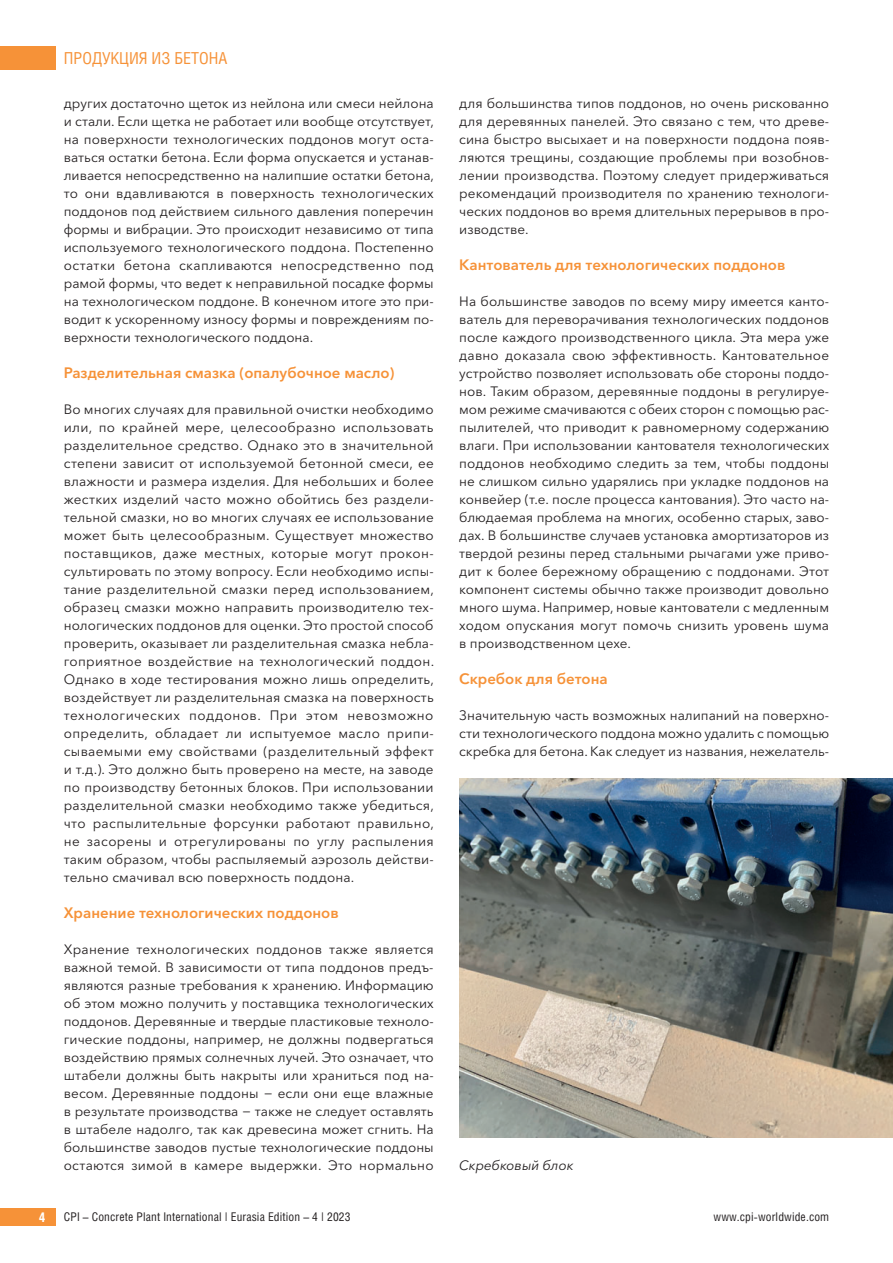
<style>
.page{position:relative;width:893px;height:1263px;background:#fff}
.page>*{position:absolute;margin:0;border:0;box-sizing:border-box;transform-origin:0 0}
.t1{font:16.5px "Helios Cond";color:#f69238}
.t2{font:600 15px "Avenir Next Cyr";color:#f69238}
.t3{font:13.5px/18px "Avenir Next Cyr";color:#231f20;text-align:justify}
.t4{font:italic 13.5px "Avenir Next Cyr";color:#231f20}
.t5{font:700 13.5px "Helios Cond";color:#fff}
.t6{font:12px "Helios Cond";letter-spacing:.01em;color:#231f20}
</style>
<div class="page">
<div style="left:0;top:47px;width:55px;height:23px;background:#f69238"></div>
<div style="left:0;top:1208px;width:55px;height:18px;background:#f69238"></div>
<img style="left:459px;top:778px;width:434px;height:359px">
<p class="t1" style="left:64px;top:49px;width:165px">ПРОДУКЦИЯ ИЗ БЕТОНА</p>
<p class="t3" style="left:64px;top:94px;width:372px">других достаточно щеток из нейлона или смеси нейлона и стали. Если щетка не работает или вообще отсутствует, на поверхности технологических поддонов могут оста&shy;ваться остатки бетона. Если форма опускается и устанав&shy;ливается непосредственно на налипшие остатки бетона, то они вдавливаются в поверхность технологических поддонов под действием сильного давления поперечин формы и вибрации. Это происходит независимо от типа используемого технологического поддона. Постепенно остатки бетона скапливаются непосредственно под рамой формы, что ведет к неправильной посадке формы на технологическом поддоне. В конечном итоге это при&shy;водит к ускоренному износу формы и повреждениям по&shy;верхности технологического поддона.</p>
<p class="t2" style="left:64px;top:364px;width:332px">Разделительная смазка (опалубочное масло)</p>
<p class="t3" style="left:64px;top:400px;width:372px">Во многих случаях для правильной очистки необходимо или, по крайней мере, целесообразно использовать разделительное средство. Однако это в значительной степени зависит от используемой бетонной смеси, ее влажности и размера изделия. Для небольших и более жестких изделий часто можно обойтись без раздели&shy;тельной смазки, но во многих случаях ее использование может быть целесообразным. Существует множество поставщиков, даже местных, которые могут прокон&shy;сультировать по этому вопросу. Если необходимо испы&shy;тание разделительной смазки перед использованием, образец смазки можно направить производителю тех&shy;нологических поддонов для оценки. Это простой способ проверить, оказывает ли разделительная смазка небла&shy;гоприятное воздействие на технологический поддон.<br>Однако в ходе тестирования можно лишь определить, воздействует ли разделительная смазка на поверхность технологических поддонов. При этом невозможно определить, обладает ли испытуемое масло припи&shy;сываемыми ему свойствами (разделительный эффект и т.д.). Это должно быть проверено на месте, на заводе по производству бетонных блоков. При использовании разделительной смазки необходимо также убедиться, что распылительные форсунки работают правильно, не засорены и отрегулированы по углу распыления таким образом, чтобы распыляемый аэрозоль действи&shy;тельно смачивал всю поверхность поддона.</p>
<p class="t2" style="left:64px;top:904px;width:276px">Хранение технологических поддонов</p>
<p class="t3" style="left:64px;top:940px;width:372px">Хранение технологических поддонов также является важной темой. В зависимости от типа поддонов предъ&shy;являются разные требования к хранению. Информацию об этом можно получить у поставщика технологических поддонов. Деревянные и твердые пластиковые техноло&shy;гические поддоны, например, не должны подвергаться воздействию прямых солнечных лучей. Это означает, что штабели должны быть накрыты или храниться под на&shy;весом. Деревянные поддоны − если они еще влажные в результате производства − также не следует оставлять в штабеле надолго, так как древесина может сгнить. На большинстве заводов пустые технологические поддоны остаются зимой в камере выдержки. Это нормально</p>
<p class="t3" style="left:459px;top:94px;width:372px">для большинства типов поддонов, но очень рискованно для деревянных панелей. Это связано с тем, что древе&shy;сина быстро высыхает и на поверхности поддона появ&shy;ляются трещины, создающие проблемы при возобнов&shy;лении производства. Поэтому следует придерживаться рекомендаций производителя по хранению технологи&shy;ческих поддонов во время длительных перерывов в про&shy;изводстве.</p>
<p class="t2" style="left:459px;top:256px;width:328px">Кантователь для технологических поддонов</p>
<p class="t3" style="left:459px;top:292px;width:372px">На большинстве заводов по всему миру имеется канто&shy;ватель для переворачивания технологических поддонов после каждого производственного цикла. Эта мера уже давно доказала свою эффективность. Кантовательное устройство позволяет использовать обе стороны поддо&shy;нов. Таким образом, деревянные поддоны в регулируе&shy;мом режиме смачиваются с обеих сторон с помощью рас&shy;пылителей, что приводит к равномерному содержанию влаги. При использовании кантователя технологических поддонов необходимо следить за тем, чтобы поддоны не слишком сильно ударялись при укладке поддонов на конвейер (т.е. после процесса кантования). Это часто на&shy;блюдаемая проблема на многих, особенно старых, заво&shy;дах. В большинстве случаев установка амортизаторов из твердой резины перед стальными рычагами уже приво&shy;дит к более бережному обращению с поддонами. Этот компонент системы обычно также производит довольно много шума. Например, новые кантователи с медленным ходом опускания могут помочь снизить уровень шума в производственном цехе.</p>
<p class="t2" style="left:459px;top:670px;width:150px">Скребок для бетона</p>
<p class="t3" style="left:459px;top:706px;width:371px">Значительную часть возможных налипаний на поверхно&shy;сти технологического поддона можно удалить с помощью скребка для бетона. Как следует из названия, нежелатель-</p>
<p class="t4" style="left:459px;top:1157px;width:116px">Скребковый блок</p>
<p class="t5" style="left:39px;top:1209px;width:8px">4</p>
<p class="t6" style="left:64px;top:1210px;width:288px">CPI – Concrete Plant International | Eurasia Edition – 4 | 2023</p>
<p class="t6" style="left:713px;top:1210px;width:117px">www.cpi-worldwide.com</p>
</div>
